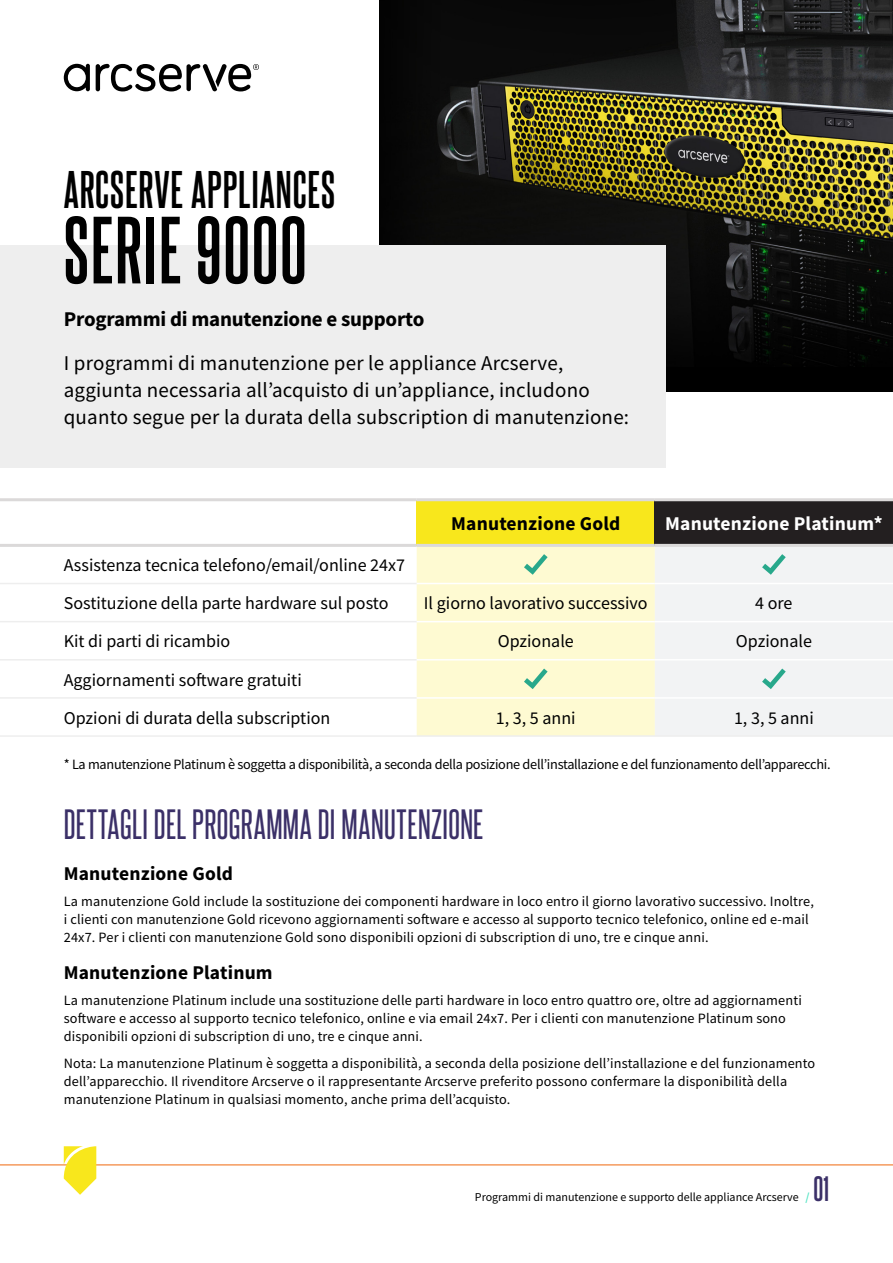
<style>
.page{position:relative;width:893px;height:1263px;background:#fff}
.page>*{position:absolute;margin:0;border:0;box-sizing:border-box;transform-origin:0 0}
.t1{font:700 81px "Steelfish Rg";letter-spacing:.02em;color:#000}
.t2{font:700 45px "Steelfish Rg";letter-spacing:.02em;color:#000}
.t3{font:36px "Steelfish Rg";letter-spacing:.015em;color:#3b3068}
.t4{font:700 30px "Steelfish Rg";color:#3b3068}
.t5{font:21px/27px "Source Sans Pro";letter-spacing:.01em;color:#000}
.t6{font:700 21px "Source Sans Pro";letter-spacing:-.01em;color:#000}
.t7{font:700 19.5px "Source Sans Pro";letter-spacing:.01em;color:#000}
.t8{font:700 19.5px "Source Sans Pro";letter-spacing:.01em;color:#fff}
.t9{font:18px "Source Sans Pro";color:#000}
.t10{font:14.25px/18px "Source Sans Pro";letter-spacing:.01em;color:#000}
.t11{font:14.25px "Source Sans Pro";letter-spacing:-.02em;color:#000}
.t12{font:12px "Source Sans Pro";color:#000}
.s1{font-weight:600;color:#50e3c2}
</style>
<div class="page">
<hr style="left:0;top:1164px;width:893px;height:1px;background:#f59a5d">
<svg style="left:64px;top:64px;width:26px;height:27px"></svg>
<svg style="left:96px;top:64px;width:163px;height:27px"></svg>
<svg style="left:64px;top:1146px;width:32px;height:49px"></svg>
<img style="left:380px;top:0;width:513px;height:391px">
<div style="left:0;top:245px;width:665px;height:223px;background:#eee"></div>
<div style="left:417px;top:500px;width:238px;height:45px;background:#f8e71c"></div>
<div style="left:655px;top:500px;width:238px;height:45px;background:#231f20"></div>
<div style="left:417px;top:547px;width:238px;height:188px;background:#fefad2"></div>
<div style="left:655px;top:547px;width:238px;height:188px;background:#f2f3f4"></div>
<hr style="left:0;top:735px;width:417px;height:2px;background:#eee">
<hr style="left:417px;top:735px;width:238px;height:2px;background:#eee">
<hr style="left:655px;top:735px;width:238px;height:2px;background:#eee">
<hr style="left:0;top:697px;width:417px;height:2px;background:#eee">
<hr style="left:0;top:583px;width:417px;height:1px;background:#eee">
<hr style="left:0;top:621px;width:417px;height:1px;background:#eee">
<hr style="left:0;top:659px;width:417px;height:1px;background:#eee">
<hr style="left:417px;top:583px;width:238px;height:1px;background:#fff">
<hr style="left:655px;top:583px;width:238px;height:1px;background:#fff">
<hr style="left:417px;top:621px;width:238px;height:1px;background:#fff">
<hr style="left:655px;top:621px;width:238px;height:1px;background:#fff">
<hr style="left:417px;top:659px;width:238px;height:1px;background:#fff">
<hr style="left:655px;top:659px;width:238px;height:1px;background:#fff">
<hr style="left:417px;top:697px;width:238px;height:2px;background:#fff">
<hr style="left:655px;top:697px;width:238px;height:2px;background:#fff">
<hr style="left:0;top:498px;width:417px;height:3px;background:#dbd9d9">
<hr style="left:417px;top:498px;width:238px;height:3px;background:#dbd9d9">
<hr style="left:655px;top:498px;width:238px;height:3px;background:#dbd9d9">
<hr style="left:0;top:544px;width:417px;height:3px;background:#dbd9d9">
<hr style="left:417px;top:544px;width:238px;height:3px;background:#dbd9d9">
<hr style="left:655px;top:544px;width:238px;height:3px;background:#dbd9d9">
<svg style="left:524px;top:554px;width:24px;height:21px"></svg>
<svg style="left:762px;top:554px;width:24px;height:21px"></svg>
<svg style="left:524px;top:668px;width:24px;height:21px"></svg>
<svg style="left:762px;top:668px;width:24px;height:21px"></svg>
<p class="t2" style="left:64px;top:162px;width:273px">ARCSERVE APPLIANCES</p>
<p class="t1" style="left:64px;top:201px;width:244px">SERIE 9000</p>
<p class="t6" style="left:64px;top:305px;width:362px">Programmi di manutenzione e supporto</p>
<p class="t5" style="left:64px;top:349px;width:567px">I programmi di manutenzione per le appliance Arcserve, aggiunta necessaria all’acquisto di un’appliance, includono quanto segue per la durata della subscription di manutenzione:</p>
<p class="t7" style="left:451px;top:510px;width:171px">Manutenzione Gold</p>
<p class="t8" style="left:665px;top:510px;width:219px">Manutenzione Platinum*</p>
<p class="t9" style="left:64px;top:554px;width:343px">Assistenza tecnica telefono/email/online 24x7</p>
<p class="t9" style="left:64px;top:592px;width:326px">Sostituzione della parte hardware sul posto</p>
<p class="t9" style="left:424px;top:592px;width:225px">Il giorno lavorativo successivo</p>
<p class="t9" style="left:755px;top:592px;width:39px">4 ore</p>
<p class="t9" style="left:64px;top:630px;width:168px">Kit di parti di ricambio</p>
<p class="t9" style="left:498px;top:630px;width:78px">Opzionale</p>
<p class="t9" style="left:736px;top:630px;width:78px">Opzionale</p>
<p class="t9" style="left:64px;top:668px;width:240px">Aggiornamenti software gratuiti</p>
<p class="t9" style="left:64px;top:706px;width:268px">Opzioni di durata della subscription</p>
<p class="t9" style="left:496px;top:706px;width:81px">1, 3, 5 anni</p>
<p class="t9" style="left:734px;top:706px;width:81px">1, 3, 5 anni</p>
<p class="t11" style="left:64px;top:755px;width:768px">* La manutenzione Platinum è soggetta a disponibilità, a seconda della posizione dell’installazione e del funzionamento dell’apparecchi.</p>
<p class="t3" style="left:64px;top:802px;width:421px">DETTAGLI DEL PROGRAMMA DI MANUTENZIONE</p>
<p class="t7" style="left:64px;top:860px;width:171px">Manutenzione Gold</p>
<p class="t10" style="left:64px;top:892px;width:752px">La manutenzione Gold include la sostituzione dei componenti hardware in loco entro il giorno lavorativo successivo. Inoltre, i clienti con manutenzione Gold ricevono aggiornamenti software e accesso al supporto tecnico telefonico, online ed e-mail<br>24x7. Per i clienti con manutenzione Gold sono disponibili opzioni di subscription di uno, tre e cinque anni.</p>
<p class="t7" style="left:64px;top:959px;width:210px">Manutenzione Platinum</p>
<p class="t10" style="left:64px;top:991px;width:740px">La manutenzione Platinum include una sostituzione delle parti hardware in loco entro quattro ore, oltre ad aggiornamenti software e accesso al supporto tecnico telefonico, online e via email 24x7. Per i clienti con manutenzione Platinum sono disponibili opzioni di subscription di uno, tre e cinque anni.</p>
<p class="t10" style="left:64px;top:1054px;width:753px">Nota: La manutenzione Platinum è soggetta a disponibilità, a seconda della posizione dell’installazione e del funzionamento dell’apparecchio. Il rivenditore Arcserve o il rappresentante Arcserve preferito possono confermare la disponibilità della manutenzione Platinum in qualsiasi momento, anche prima dell’acquisto.</p>
<h3 class="t4" style="left:814px;top:1170px;width:17px">01</h3>
<p class="t12" style="left:475px;top:1189px;width:336px">Programmi di manutenzione e supporto delle appliance Arcserve <span class="s1">/</span></p>
</div>
